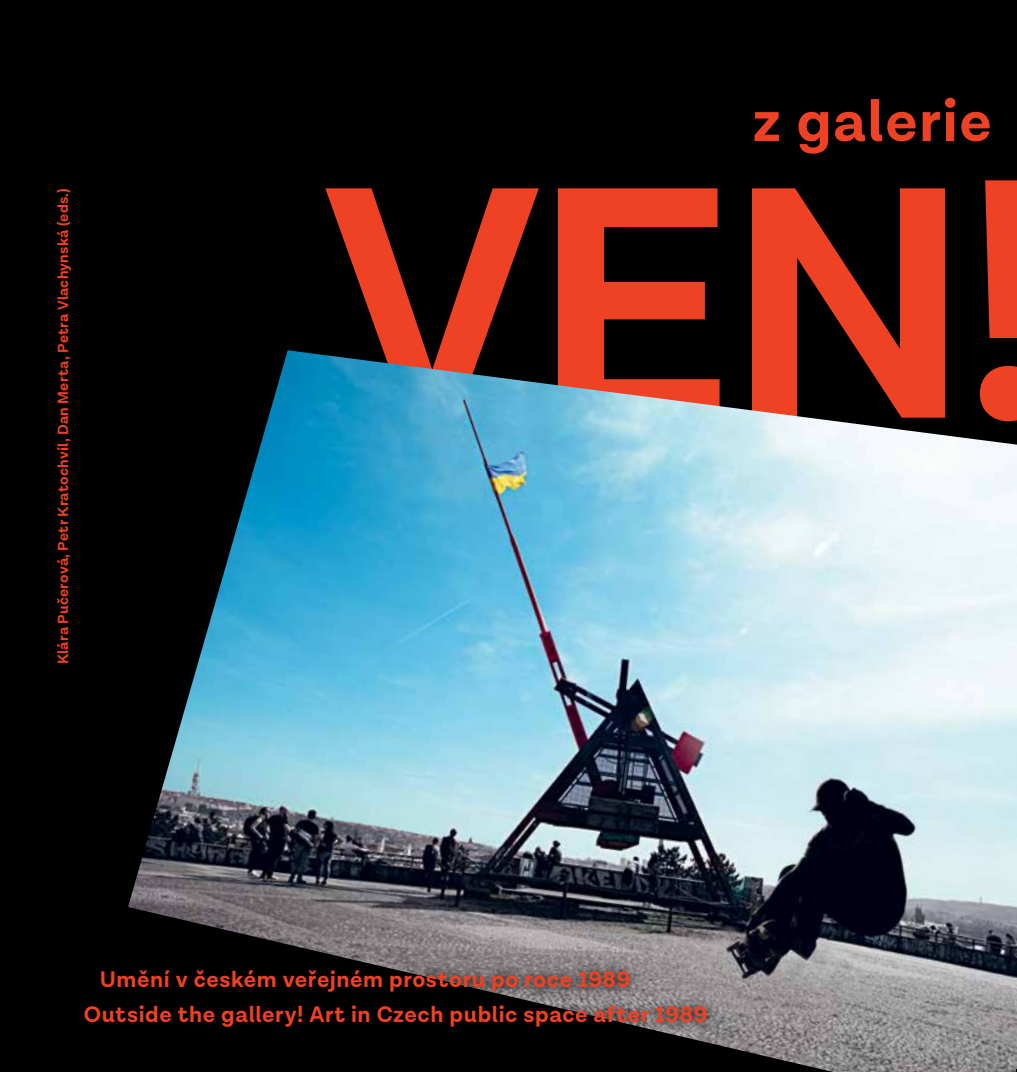
<style>
.page{position:relative;width:1017px;height:1072px;background:#fff}
.page>*{position:absolute;margin:0;border:0;box-sizing:border-box;transform-origin:0 0}
.t1{font:700 334.07px "Lota Grotesque Alt 1";color:#ef4123}
.t2{font:700 59.15px "Lota Grotesque Alt 1";letter-spacing:.025em;color:#ef4123}
.t3{font:700 22.75px/35px "Lota Grotesque Alt 1";letter-spacing:.025em;color:#ef4123}
.t4{font:700 14.88px "Lota Grotesque Alt 1";letter-spacing:.02em;color:#ef4123}
</style>
<div class="page">
<div style="left:0;top:0;width:1017px;height:1071px;background:#000"></div>
<img style="left:128px;top:350px;width:889px;height:721px">
<div style="left:74px;top:960px;width:643px;height:76px;background:#000;opacity:.9"></div>
<p class="t4" style="left:55px;top:664px;width:478px;rotate:-90deg">Klára Pučerová, Petr Kratochvíl, Dan Merta, Petra Vlachynská (eds.)</p>
<h2 class="t2" style="left:752px;top:87px;width:241px">z galerie</h2>
<h1 class="t1" style="left:324px;top:113px;width:733px">VEN!</h1>
<p class="t3" style="left:84px;top:962px;width:625px;text-indent:16px">Umění v českém veřejném prostoru po roce 1989<br>Outside the gallery! Art in Czech public space after 1989</p>
</div>
